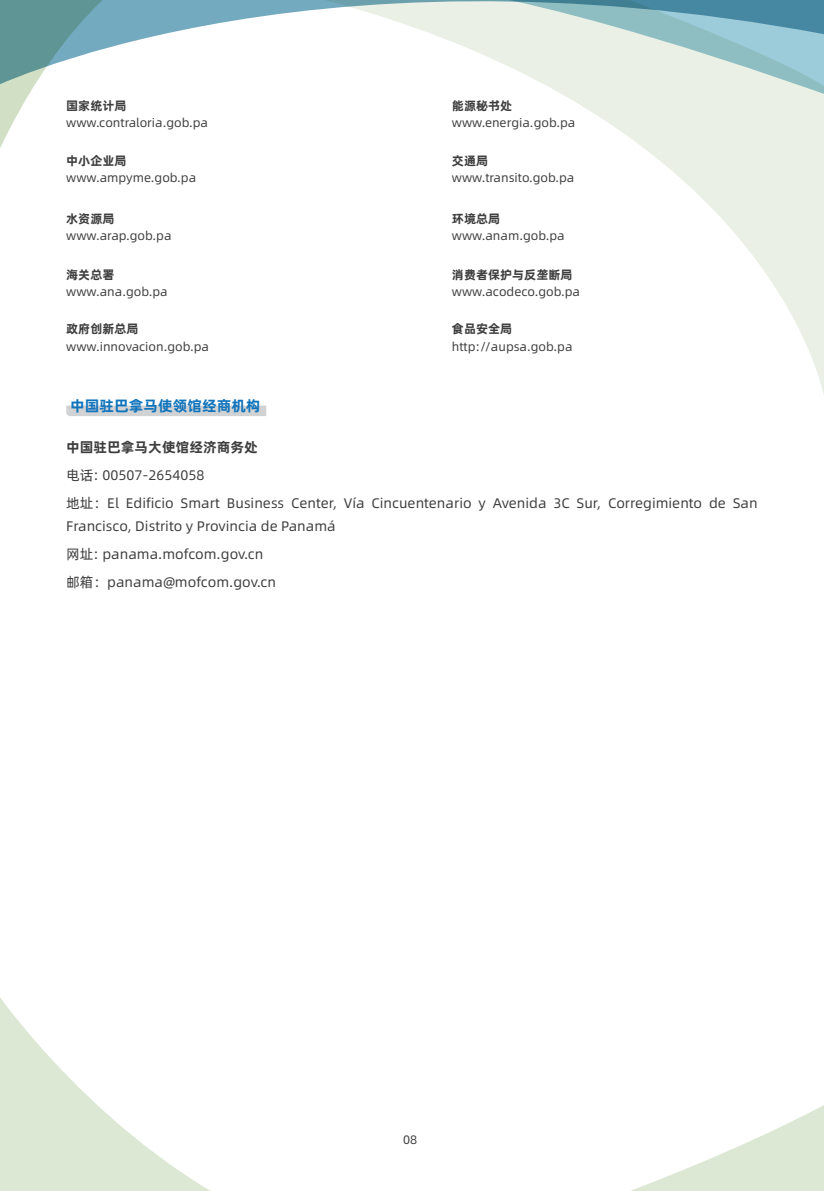
<style>
.page{position:relative;width:824px;height:1191px;background:#fff}
.page>*{position:absolute;margin:0;border:0;box-sizing:border-box;transform-origin:0 0}
.t1{font:700 14.88px "Alibaba Pu Hui Ti";color:#1074bc}
.t2{font:13.83px/28px "Alibaba Pu Hui Ti";color:#3e3e3f}
.t3{font:700 13.83px "Alibaba Pu Hui Ti";color:#3e3e3f}
.t4{font:12.25px "Alibaba Pu Hui Ti";color:#3e3e3f}
.t5{font:700 12.25px "Alibaba Pu Hui Ti";color:#3e3e3f}
</style>
<div class="page">
<svg style="left:0;top:997px;width:210px;height:194px"></svg>
<svg style="left:630px;top:1106px;width:193px;height:85px"></svg>
<svg style="left:562px;top:94px;width:261px;height:297px"></svg>
<svg style="left:557px;top:91px;width:266px;height:3px"></svg>
<svg style="left:0;top:91px;width:31px;height:57px"></svg>
<svg style="left:0;top:0;width:823px;height:91px"></svg>
<svg style="left:66px;top:405px;width:200px;height:11px;background:#d3d4d6"></svg>
<p class="t5" style="left:66px;top:96px;width:62px">国家统计局</p>
<p class="t4" style="left:66px;top:114px;width:143px">www.contraloria.gob.pa</p>
<p class="t5" style="left:452px;top:96px;width:62px">能源秘书处</p>
<p class="t4" style="left:452px;top:114px;width:125px">www.energia.gob.pa</p>
<p class="t5" style="left:66px;top:151px;width:62px">中小企业局</p>
<p class="t4" style="left:66px;top:169px;width:131px">www.ampyme.gob.pa</p>
<p class="t5" style="left:452px;top:151px;width:38px">交通局</p>
<p class="t4" style="left:452px;top:169px;width:124px">www.transito.gob.pa</p>
<p class="t5" style="left:66px;top:209px;width:50px">水资源局</p>
<p class="t4" style="left:66px;top:227px;width:107px">www.arap.gob.pa</p>
<p class="t5" style="left:452px;top:209px;width:50px">环境总局</p>
<p class="t4" style="left:452px;top:227px;width:114px">www.anam.gob.pa</p>
<p class="t5" style="left:66px;top:265px;width:50px">海关总署</p>
<p class="t4" style="left:66px;top:283px;width:103px">www.ana.gob.pa</p>
<p class="t5" style="left:452px;top:265px;width:122px">消费者保护与反垄断局</p>
<p class="t4" style="left:452px;top:283px;width:130px">www.acodeco.gob.pa</p>
<p class="t5" style="left:66px;top:319px;width:74px">政府创新总局</p>
<p class="t4" style="left:66px;top:337px;width:144px">www.innovacion.gob.pa</p>
<p class="t5" style="left:452px;top:319px;width:62px">食品安全局</p>
<p class="t4" style="left:452px;top:337px;width:122px">http://aupsa.gob.pa</p>
<p class="t1" style="left:70px;top:393px;width:192px">中国驻巴拿马使领馆经商机构</p>
<p class="t3" style="left:66px;top:436px;width:193px">中国驻巴拿马大使馆经济商务处</p>
<p class="t2" style="left:66px;top:460px;width:693px">电话: 00507-2654058<br>地址：El Edificio Smart Business Center, Vía Cincuentenario y Avenida 3C Sur, Corregimiento de San</p>
<p class="t2" style="left:66px;top:511px;width:271px">Francisco, Distrito y Provincia de Panamá网址: panama.mofcom.gov.cn<br>邮箱：panama@mofcom.gov.cn</p>
<p class="t4" style="left:403px;top:1130px;width:16px">08</p>
</div>
